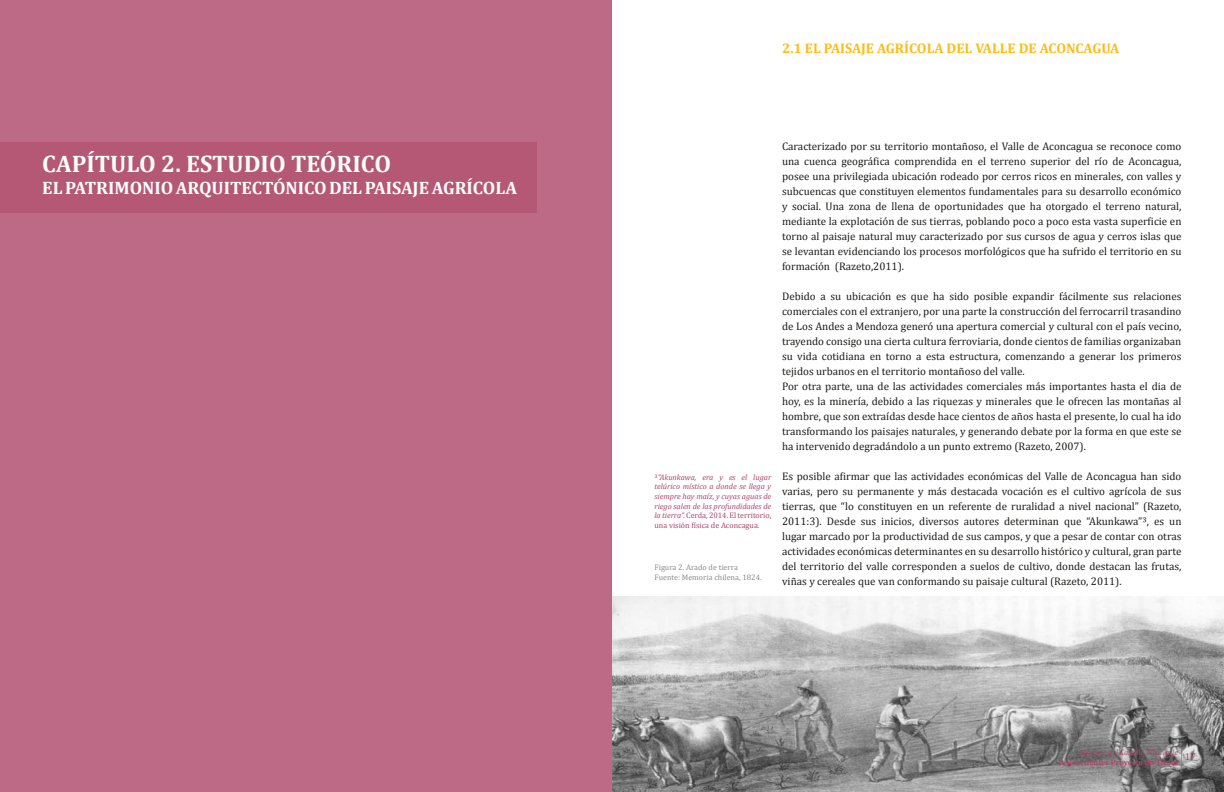
<style>
.page{position:relative;width:1224px;height:792px;background:#fff}
.page>*{position:absolute;margin:0;border:0;box-sizing:border-box;transform-origin:0 0}
.t1{font:700 24px "Cambria";color:#fff}
.t2{font:700 18px "Cambria";color:#fff}
.t3{font:700 14px "Cambria";color:#fcbd17}
.t4{font:11px/15px "Cambria";color:#1d1d1b;text-align:justify}
.t5{font:italic 8px/9.6px "Cambria";color:#ac4667;text-align:justify}
.t6{font:700 8px/9.6px "Cambria";color:#ac4667;text-align:center}
.t7{font:8px/9.6px "Cambria";color:#8b8c8c}
.s1{font-style:normal}
.s2{font-weight:400;font-style:italic}
</style>
<div class="page">
<img style="left:612px;top:597px;width:612px;height:195px">
<svg style="left:1181px;top:745px;width:1px;height:25px"></svg>
<div style="left:0;top:142px;width:537px;height:71px;background:#b45876"></div>
<h1 class="t1" style="left:42px;top:147px;width:350px">CAPÍTULO 2. ESTUDIO TEÓRICO</h1>
<h2 class="t2" style="left:42px;top:175px;width:476px">EL PATRIMONIO ARQUITECTÓNICO DEL PAISAJE AGRÍCOLA</h2>
<p class="t3" style="left:782px;top:39px;width:339px">2.1 EL PAISAJE AGRÍCOLA DEL VALLE DE ACONCAGUA</p>
<p class="t5" style="left:655px;top:472px;width:118px"><span class="s1">3</span>“Akunkawa, era y es el lugar telúrico místico a donde se llega y siempre hay maíz, y cuyas aguas de riego salen de las profundidades de la tierra”. <span class="s1">Cerda, 2014. El territorio, una visión física de Aconcagua.</span></p>
<p class="t7" style="left:655px;top:563px;width:109px">Figura 2. Arado de tierra<br>Fuente: Memoria chilena, 1824.</p>
<p class="t4" style="left:782px;top:139px;width:401px">Caracterizado por su territorio montañoso, el Valle de Aconcagua se reconoce como una cuenca geográfica comprendida en el terreno superior del río de Aconcagua, posee una privilegiada ubicación rodeado por cerros ricos en minerales, con valles y subcuencas que constituyen elementos fundamentales para su desarrollo económico y social. Una zona de llena de oportunidades que ha otorgado el terreno natural, mediante la explotación de sus tierras, poblando poco a poco esta vasta superficie en torno al paisaje natural muy caracterizado por sus cursos de agua y cerros islas que se levantan evidenciando los procesos morfológicos que ha sufrido el territorio en su formación (Razeto,2011).</p>
<p class="t4" style="left:782px;top:289px;width:401px;text-align:left">Debido a su ubicación es que ha sido posible expandir fácilmente sus relaciones comerciales con el extranjero, por una parte la construcción del ferrocarril trasandino de Los Andes a Mendoza generó una apertura comercial y cultural con el país vecino, trayendo consigo una cierta cultura ferroviaria, donde cientos de familias organizaban su vida cotidiana en torno a esta estructura, comenzando a generar los primeros tejidos urbanos en el territorio montañoso del valle.<br>Por otra parte, una de las actividades comerciales más importantes hasta el dia de hoy, es la minería, debido a las riquezas y minerales que le ofrecen las montañas al hombre, que son extraídas desde hace cientos de años hasta el presente, lo cual ha ido transformando los paisajes naturales, y generando debate por la forma en que este se ha intervenido degradándolo a un punto extremo (Razeto, 2007).</p>
<p class="t4" style="left:782px;top:469px;width:401px">Es posible afirmar que las actividades económicas del Valle de Aconcagua han sido varias, pero su permanente y más destacada vocación es el cultivo agrícola de sus tierras, que “lo constituyen en un referente de ruralidad a nivel nacional” (Razeto, 2011:3). Desde sus inicios, diversos autores determinan que “Akunkawa”3, es un lugar marcado por la productividad de sus campos, y que a pesar de contar con otras actividades económicas determinantes en su desarrollo histórico y cultural, gran parte del territorio del valle corresponden a suelos de cultivo, donde destacan las frutas, viñas y cereales que van conformando su paisaje cultural (Razeto, 2011).</p>
<p class="t6" style="left:1060px;top:747px;width:138px"><span class="s2">Rescate del Castillo Miravalle<br></span>Antecedentes Proyecto de Título <sup>17</sup></p>
</div>
